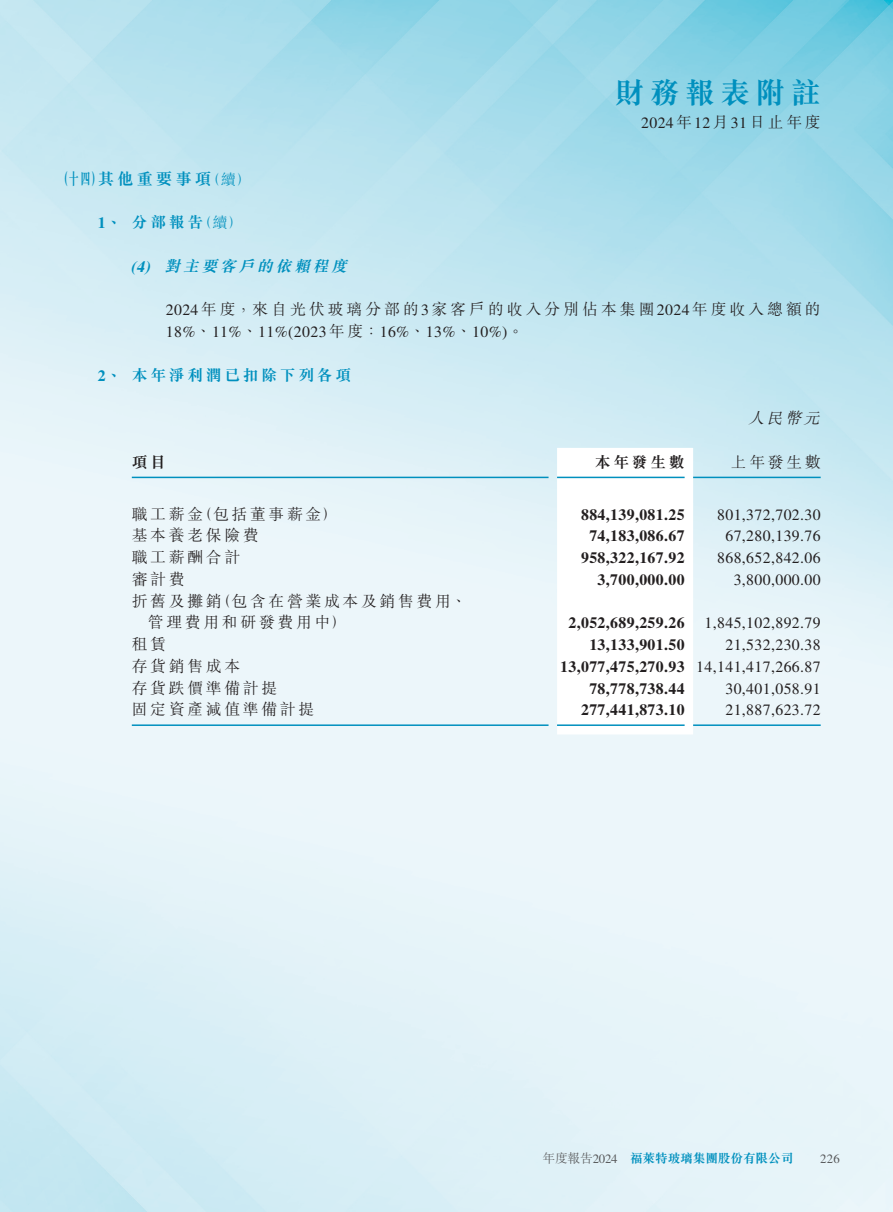
<style>
.page{position:relative;width:893px;height:1212px;background:#fff}
.page>*{position:absolute;margin:0;border:0;box-sizing:border-box;transform-origin:0 0}
.t1{font:700 30px "M Sung HK";letter-spacing:.175em;color:#0090be}
.t2{font:700 16.5px "M Sung HK";letter-spacing:.175em;color:#0090be;scale:.6 1}
.t3{font:15.75px "Times LT Pro";letter-spacing:.025em;color:#231f20}
.t4{font:700 15.75px "Times LT Pro";letter-spacing:.025em;color:#231f20}
.t5{font:300 15.75px "M Sung HK";letter-spacing:.175em;color:#231f20}
.t6{font:300 15.75px "M Sung HK";letter-spacing:.195em;color:#231f20}
.t7{font:700 15.75px "M Sung HK";letter-spacing:.175em;color:#0090be}
.t8{font:italic 700 15.75px "M Sung HK";color:#0090be}
.t9{font:700 15.75px "M Sung HK";letter-spacing:.175em;color:#231f20}
.t10{font:italic 300 15.75px "M Sung HK";color:#231f20}
.t11{font:italic 700 15.75px "Times LT Pro";color:#0090be}
.t12{font:300 15px "M Sung HK";color:#0090be}
.t13{font:700 12.75px "M Sung HK";letter-spacing:-.015em;color:#0090be}
.t14{font:300 12.75px "M Sung HK";color:#57585a}
.t15{font:12.75px "Times LT Pro";color:#57585a}
.s1{font-family:"Times LT Pro"}
.s2{font-family:"M Sung HK";font-weight:300}
.s3{font-family:"Times LT Pro";font-weight:400}
</style>
<div class="page">
<img style="left:0;top:0;width:893px;height:1212px">
<svg style="left:557px;top:448px;width:136px;height:286px"></svg>
<hr style="left:132px;top:477px;width:417px;height:1px;background:#0090be">
<hr style="left:557px;top:477px;width:128px;height:1px;background:#0090be">
<hr style="left:693px;top:477px;width:128px;height:1px;background:#0090be">
<hr style="left:132px;top:724px;width:417px;height:2px;background:#0090be">
<hr style="left:557px;top:724px;width:128px;height:2px;background:#0090be">
<hr style="left:693px;top:724px;width:128px;height:2px;background:#0090be">
<p class="t2" style="left:59px;top:167px;width:256px">（十四 其他重要事項</p>
<p class="t2" style="left:91px;top:167px;width:18px">）</p>
<p class="t12" style="left:205px;top:169px;width:47px">（續(</p>
<p class="t7" style="left:98px;top:212px;width:26px">、<span class="s1">1</span></p>
<p class="t7" style="left:132px;top:212px;width:73px">分部報告</p>
<p class="t12" style="left:197px;top:212px;width:47px">（續(</p>
<p class="t11" style="left:130px;top:257px;width:19px">4(</p>
<p class="t11" style="left:144px;top:257px;width:11px">)</p>
<p class="t8" style="left:164px;top:255px;width:189px">對主要客戶的依賴程度</p>
<h1 class="t1" style="left:614px;top:72px;width:208px">財務報表附註</h1>
<p class="t3" style="left:641px;top:114px;width:181px">2024<span class="s2">年</span>12<span class="s2">月</span>31<span class="s2">日止年度</span></p>
<p class="t7" style="left:98px;top:364px;width:26px">、<span class="s1">2</span></p>
<p class="t6" style="left:166px;top:298px;width:656px"><span class="s3">2024</span>年度，來自光伏玻璃分部的<span class="s3">3</span>家客戶的收入分別佔本集團<span class="s3">2024</span>年度收入總額的</p>
<p class="t3" style="left:166px;top:323px;width:359px">18%<span class="s2">、</span>11%<span class="s2">、</span>11%(2023<span class="s2">年度：</span>16%<span class="s2">、</span>13%<span class="s2">、</span>10% <span class="s2">。</span>(</p>
<p class="t7" style="left:132px;top:364px;width:221px">本年淨利潤已扣除下列各項</p>
<p class="t9" style="left:132px;top:451px;width:36px">項目</p>
<p class="t9" style="left:595px;top:451px;width:91px">本年發生數</p>
<p class="t10" style="left:748px;top:407px;width:78px">人民幣元</p>
<p class="t5" style="left:731px;top:451px;width:91px">上年發生數</p>
<p class="t5" style="left:197px;top:503px;width:142px">（包括董事薪金(</p>
<p class="t5" style="left:132px;top:503px;width:73px">職工薪金</p>
<p class="t4" style="left:581px;top:505px;width:105px">884,139,081.25</p>
<p class="t3" style="left:717px;top:505px;width:105px">801,372,702.30</p>
<p class="t5" style="left:132px;top:524px;width:128px">基本養老保險費</p>
<p class="t4" style="left:589px;top:527px;width:97px">74,183,086.67</p>
<p class="t3" style="left:725px;top:527px;width:97px">67,280,139.76</p>
<p class="t5" style="left:132px;top:546px;width:110px">職工薪酬合計</p>
<p class="t4" style="left:581px;top:548px;width:105px">958,322,167.92</p>
<p class="t3" style="left:717px;top:549px;width:105px">868,652,842.06</p>
<p class="t5" style="left:132px;top:568px;width:54px">審計費</p>
<p class="t4" style="left:598px;top:570px;width:89px">3,700,000.00</p>
<p class="t3" style="left:734px;top:571px;width:89px">3,800,000.00</p>
<p class="t5" style="left:132px;top:590px;width:91px">折舊及攤銷</p>
<p class="t5" style="left:215px;top:590px;width:253px">（包含在營業成本及銷售費用、</p>
<p class="t5" style="left:148px;top:611px;width:200px">管理費用和研發費用中(</p>
<p class="t4" style="left:568px;top:614px;width:118px">2,052,689,259.26</p>
<p class="t3" style="left:704px;top:614px;width:118px">1,845,102,892.79</p>
<p class="t5" style="left:132px;top:633px;width:36px">租賃</p>
<p class="t4" style="left:589px;top:635px;width:97px">13,133,901.50</p>
<p class="t3" style="left:725px;top:636px;width:97px">21,532,230.38</p>
<p class="t5" style="left:132px;top:655px;width:110px">存貨銷售成本</p>
<p class="t4" style="left:560px;top:657px;width:126px">13,077,475,270.93</p>
<p class="t3" style="left:696px;top:658px;width:126px">14,141,417,266.87</p>
<p class="t5" style="left:132px;top:677px;width:147px">存貨跌價準備計提</p>
<p class="t4" style="left:589px;top:679px;width:97px">78,778,738.44</p>
<p class="t3" style="left:725px;top:679px;width:97px">30,401,058.91</p>
<p class="t5" style="left:132px;top:698px;width:184px">固定資產減值準備計提</p>
<p class="t4" style="left:581px;top:701px;width:105px">277,441,873.10</p>
<p class="t3" style="left:725px;top:701px;width:97px">21,887,623.72</p>
<p class="t14" style="left:542px;top:1150px;width:77px">年度報告<span class="s3">2024</span></p>
<p class="t13" style="left:630px;top:1150px;width:165px">福萊特玻璃集團股份有限公司</p>
<p class="t15" style="left:820px;top:1151px;width:21px">226</p>
</div>
